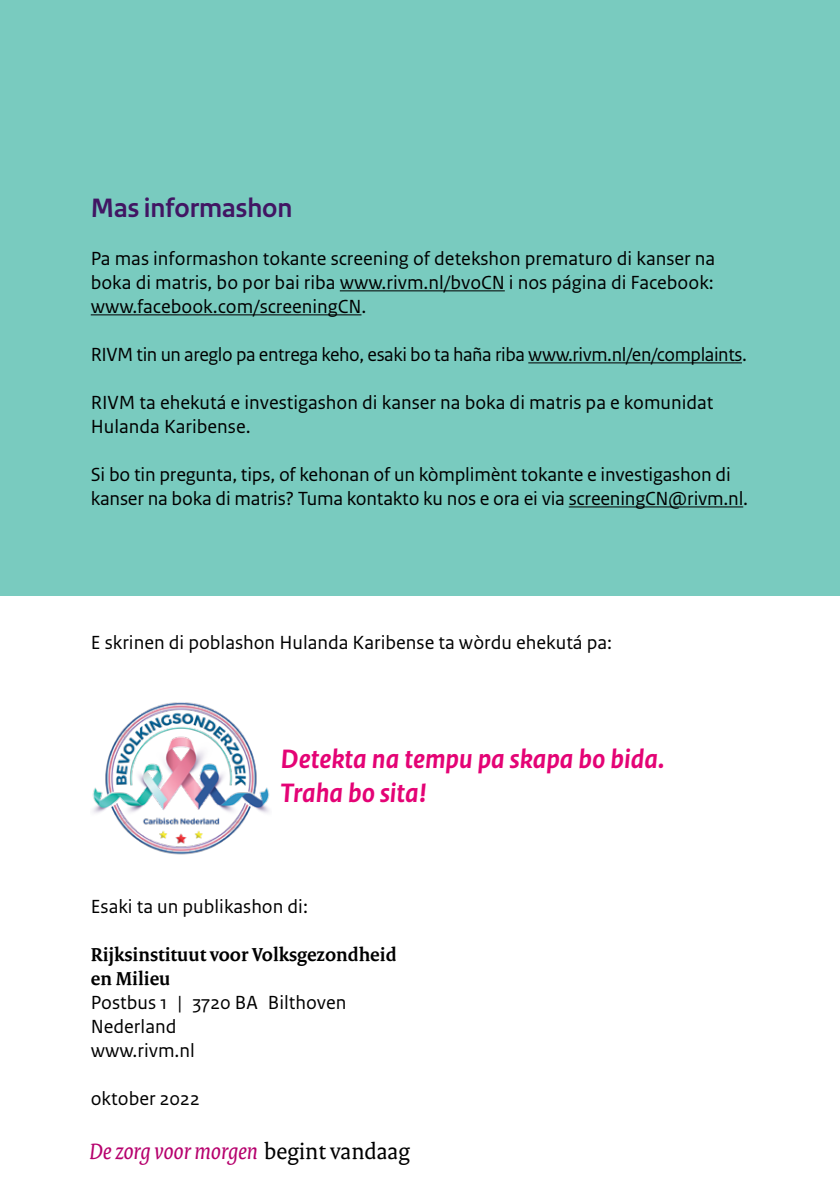
<style>
.page{position:relative;width:840px;height:1191px;background:#fff}
.page>*{position:absolute;margin:0;border:0;box-sizing:border-box;transform-origin:0 0}
.t1{font:italic 700 28px/33.6px "Rijksoverheid Sans Text";color:#e40375}
._05_RIVM_Paragraafko{font:700 28px "Rijksoverheid Sans Heading";color:#411663}
._33_RIVM_Pay-off_A5{font:italic 24px "Rijksoverheid Serif";color:#b6006d}
.P_Platte_tekst{font:20px/24px "Rijksoverheid Sans Text";letter-spacing:-.01em;color:#000}
._10_RIVM_Broodtekst{font:20px "Rijksoverheid Sans Text";color:#000}
._10_RIVM_Broodtekst-2{font:700 20px/24px "Rijksoverheid Serif";color:#000}
.s1{font-style:normal;color:#000}
</style>
<div class="page">
<div style="left:0;top:0;width:839px;height:595px;background:#79cbbf"></div>
<hr style="left:339px;top:290px;width:165px;height:1px;background:#000">
<hr style="left:91px;top:314px;width:270px;height:1px;background:#000">
<hr style="left:528px;top:362px;width:213px;height:1px;background:#000">
<hr style="left:568px;top:506px;width:174px;height:1px;background:#000">
<img style="left:92px;top:702px;width:178px;height:153px">
<p class="_05_RIVM_Paragraafko" style="left:91px;top:192px;width:203px">Mas informashon</p>
<p class="P_Platte_tekst" style="left:91px;top:247px;width:625px;text-align:justify">Pa mas informashon tokante screening of detekshon prematuro di kanser na boka di matris, bo por bai riba www.rivm.nl/bvoCN i nos página di Facebook: www.facebook.com/screeningCN.</p>
<p class="P_Platte_tekst" style="left:91px;top:343px;width:657px">RIVM tin un areglo pa entrega keho, esaki bo ta haña riba www.rivm.nl/en/complaints.</p>
<p class="P_Platte_tekst" style="left:91px;top:391px;width:624px">RIVM ta ehekutá e investigashon di kanser na boka di matris pa e komunidat<br>Hulanda Karibense.</p>
<p class="P_Platte_tekst" style="left:91px;top:463px;width:658px">Si bo tin pregunta, tips, of kehonan of un kòmplimènt tokante e investigashon di kanser na boka di matris? Tuma kontakto ku nos e ora ei via screeningCN@rivm.nl.</p>
<p class="_10_RIVM_Broodtekst" style="left:91px;top:631px;width:522px">E skrinen di poblashon Hulanda Karibense ta wòrdu ehekutá pa:</p>
<h3 class="t1" style="left:281px;top:742px;width:385px">Detekta na tempu pa skapa bo bida.<br>Traha bo sita!</h3>
<p class="_10_RIVM_Broodtekst" style="left:91px;top:895px;width:218px">Esaki ta un publikashon di:</p>
<p class="_10_RIVM_Broodtekst-2" style="left:91px;top:942px;width:307px">Rijksinstituut voor Volksgezondheid en Milieu</p>
<p class="_10_RIVM_Broodtekst" style="left:91px;top:991px;width:257px">Postbus 1 | 3720 BA Bilthoven</p>
<p class="_10_RIVM_Broodtekst" style="left:91px;top:1015px;width:87px">Nederland</p>
<p class="_10_RIVM_Broodtekst" style="left:91px;top:1039px;width:106px">www.rivm.nl</p>
<p class="_10_RIVM_Broodtekst" style="left:91px;top:1087px;width:110px">oktober 2022</p>
<p class="_33_RIVM_Pay-off_A5" style="left:89px;top:1137px;width:321px">De zorg voor morgen <span class="s1">begint vandaag</span></p>
</div>
